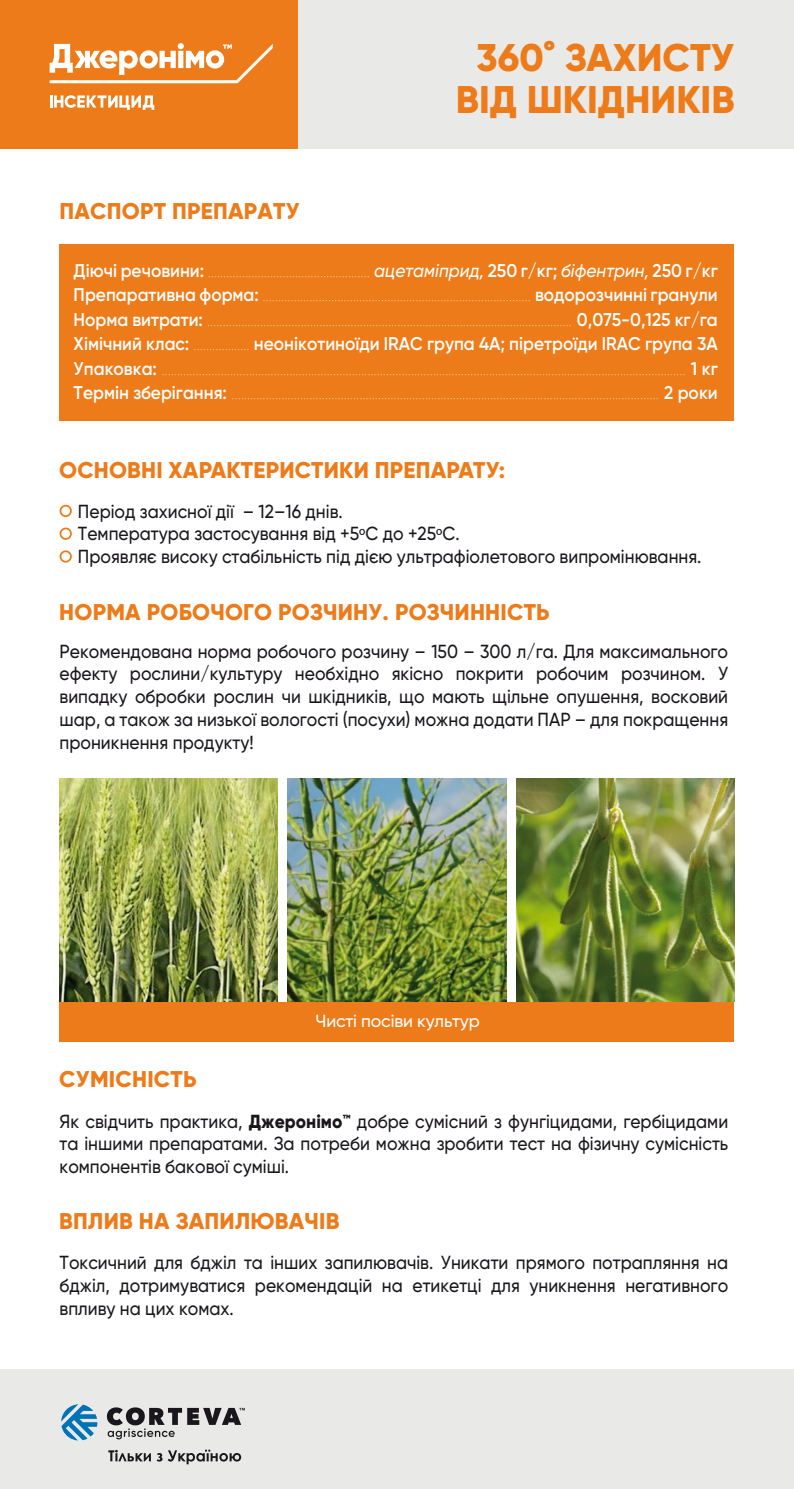
<style>
.page{position:relative;width:794px;height:1489px;background:#fff}
.page>*{position:absolute;margin:0;border:0;box-sizing:border-box;transform-origin:0 0}
.t1{font:800 38.5px/42px "Gilroy";color:#ee7b19;text-align:center}
.t2{font:800 22.75px "Gilroy";letter-spacing:.01em;color:#ee7b19}
.t3{font:500 18.9px/22.8px "Gilroy";color:#1a171c;text-align:justify;scale:.93 1}
.t4{font:100 18.38px/24.5px "Gilroy";color:#fff;text-align:justify;scale:.94 1}
.t5{font:500 17.5px "Gilroy";letter-spacing:-.01em;color:#fff}
.s1{font-weight:600}
.s2{font-weight:500;font-style:italic}
.s3{font-family:"Myriad Pro";font-weight:400}
.s4{font-weight:800}
</style>
<div class="page">
<div style="left:0;top:0;width:794px;height:149px;background:#e9eae8"></div>
<div style="left:0;top:1369px;width:794px;height:119px;background:#e9eae8"></div>
<div style="left:0;top:0;width:298px;height:149px;background:#ee7b19"></div>
<svg style="left:50px;top:95px;width:104px;height:15px"></svg>
<svg style="left:50px;top:43px;width:223px;height:40px"></svg>
<hr style="left:793px;top:0;width:1px;height:149px;background:#ee7b19">
<div style="left:60px;top:243px;width:674px;height:177px;background:#ee7b19"></div>
<svg style="left:60px;top:505px;width:12px;height:12px"></svg>
<div style="left:61px;top:506px;width:9px;height:9px;background:#fff;border-radius:50%"></div>
<svg style="left:60px;top:527px;width:12px;height:13px"></svg>
<div style="left:61px;top:529px;width:9px;height:9px;background:#fff;border-radius:50%"></div>
<svg style="left:60px;top:550px;width:12px;height:12px"></svg>
<div style="left:61px;top:552px;width:9px;height:9px;background:#fff;border-radius:50%"></div>
<img style="left:60px;top:778px;width:218px;height:223px">
<img style="left:288px;top:778px;width:218px;height:223px">
<img style="left:516px;top:778px;width:218px;height:223px">
<div style="left:60px;top:1001px;width:674px;height:40px;background:#ee7b19"></div>
<svg style="left:108px;top:1449px;width:43px;height:12px"></svg>
<svg style="left:157px;top:1449px;width:84px;height:15px"></svg>
<svg style="left:61px;top:1404px;width:36px;height:36px"></svg>
<svg style="left:107px;top:1407px;width:138px;height:32px"></svg>
<p class="t2" style="left:60px;top:196px;width:241px">ПАСПОРТ ПРЕПАРАТУ</p>
<h1 class="t1" style="left:456px;top:36px;width:280px">360˚ ЗАХИСТУ<br>ВІД ШКІДНИКІВ</h1>
<p class="t4" style="left:74px;top:258px;width:687px"><span class="s1">Діючі речовини:</span> .................................................... <span class="s2">ацетаміприд,</span> <span class="s1">250 г/кг;</span> <span class="s2">біфентрин,</span> <span class="s1">250 г/кг Препаративна форма:</span> ...................................................................................... <span class="s1">водорозчинні гранули Норма витрати:</span> ..................................................................................................................... <span class="s1">0,075-0,125 кг/га Хімічний клас:</span> .................. <span class="s1">неонікотиноїди IRAC група 4А; піретроїди IRAC група 3А Упаковка:</span> ........................................................................................................................................................................ <span class="s1">1 кг Термін зберігання:</span> ......................................................................................................................................... <span class="s1">2 роки</span></p>
<p class="t2" style="left:59px;top:455px;width:447px">ОСНОВНІ ХАРАКТЕРИСТИКИ ПРЕПАРАТУ:</p>
<p class="t3" style="left:78px;top:499px;width:672px;text-align:left">Період захисної дії – 12–16 днів.<br>Температура застосування від +5<span class="s3">º</span>С до +25<span class="s3">º</span>С.<br>Проявляє високу стабільність під дією ультрафіолетового випромінювання.</p>
<p class="t2" style="left:59px;top:597px;width:492px">НОРМА РОБОЧОГО РОЗЧИНУ. РОЗЧИННІСТЬ</p>
<p class="t3" style="left:60px;top:639px;width:720px">Рекомендована норма робочого розчину – 150 – 300 л/га. Для максимального ефекту рослини/культуру необхідно якісно покрити робочим розчином. У випадку обробки рослин чи шкідників, що мають щільне опушення, восковий шар, а також за низької вологості (посухи) можна додати ПАР – для покращення проникнення продукту!</p>
<p class="t5" style="left:316px;top:1009px;width:166px">Чисті посіви культур</p>
<p class="t2" style="left:59px;top:1064px;width:139px">СУМІСНІСТЬ</p>
<p class="t3" style="left:60px;top:1109px;width:720px">Як свідчить практика, <span class="s4">Джеронімо™</span> добре сумісний з фунгіцидами, гербіцидами та іншими препаратами. За потреби можна зробити тест на фізичну сумісність компонентів бакової суміші.</p>
<p class="t2" style="left:59px;top:1206px;width:281px">ВПЛИВ НА ЗАПИЛЮВАЧІВ</p>
<p class="t3" style="left:60px;top:1250px;width:720px">Токсичний для бджіл та інших запилювачів. Уникати прямого потрапляння на бджіл, дотримуватися рекомендацій на етикетці для уникнення негативного впливу на цих комах.</p>
</div>
